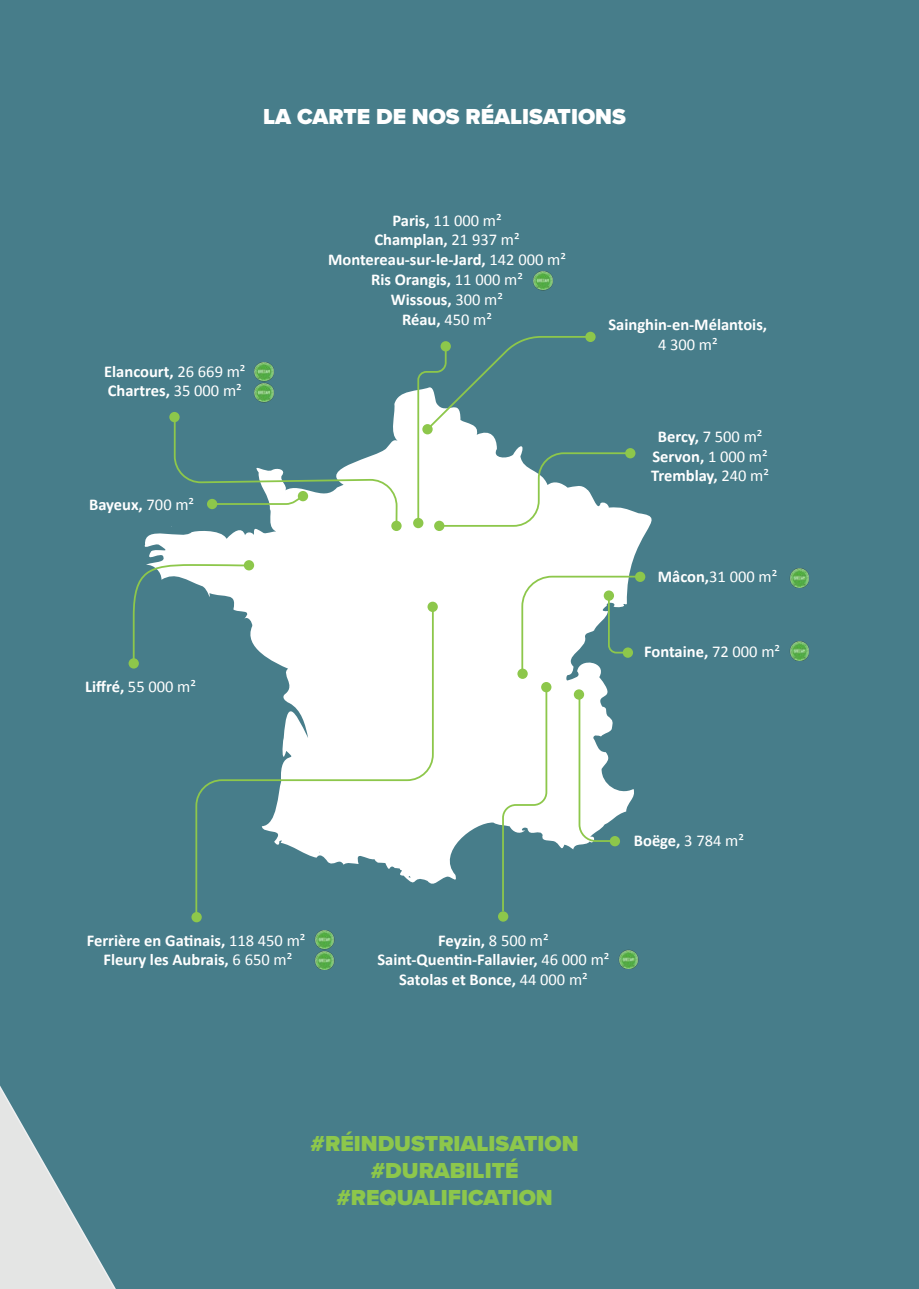
<style>
.page{position:relative;width:919px;height:1289px;background:#fff}
.page>*{position:absolute;margin:0;border:0;box-sizing:border-box;transform-origin:0 0}
.t1{font:900 22.5px "Proxima Nova";color:#8dc74b}
.t2{font:900 22.5px "Proxima Nova";color:#fff}
.t3{font:700 16.5px/19.8px "Calibri";color:#fff;text-align:center}
.t4{font:16.5px "Calibri";color:#fff}
.s1{font-weight:400}
.s2{font-weight:700}
</style>
<div class="page">
<div style="left:0;top:0;width:14px;height:965px;background:#477d8a"></div>
<div style="left:14px;top:0;width:904px;height:1288px;background:#477d8a"></div>
<svg style="left:0;top:965px;width:116px;height:323px"></svg>
<svg style="left:144px;top:388px;width:508px;height:496px;fill:#fff"></svg>
<div style="left:128px;top:658px;width:11px;height:10px;background:#8dc74b;border-radius:50%"></div>
<div style="left:244px;top:560px;width:10px;height:10px;background:#8dc74b;border-radius:50%"></div>
<div style="left:391px;top:520px;width:10px;height:11px;background:#8dc74b;border-radius:50%"></div>
<div style="left:169px;top:412px;width:11px;height:10px;background:#8dc74b;border-radius:50%"></div>
<div style="left:413px;top:518px;width:10px;height:10px;background:#8dc74b;border-radius:50%"></div>
<div style="left:434px;top:520px;width:10px;height:11px;background:#8dc74b;border-radius:50%"></div>
<div style="left:625px;top:448px;width:10px;height:10px;background:#8dc74b;border-radius:50%"></div>
<div style="left:585px;top:332px;width:10px;height:10px;background:#8dc74b;border-radius:50%"></div>
<div style="left:427px;top:601px;width:11px;height:11px;background:#8dc74b;border-radius:50%"></div>
<div style="left:191px;top:912px;width:11px;height:10px;background:#8dc74b;border-radius:50%"></div>
<div style="left:541px;top:682px;width:10px;height:10px;background:#8dc74b;border-radius:50%"></div>
<svg style="left:573px;top:689px;width:11px;height:10px"></svg>
<div style="left:609px;top:836px;width:11px;height:10px;background:#8dc74b;border-radius:50%"></div>
<svg style="left:133px;top:564px;width:116px;height:99px"></svg>
<svg style="left:417px;top:336px;width:213px;height:191px"></svg>
<svg style="left:195px;top:607px;width:238px;height:307px;fill:#fff"></svg>
<img style="left:314px;top:930px;width:20px;height:39px">
<img style="left:254px;top:362px;width:19px;height:19px">
<img style="left:533px;top:271px;width:19px;height:19px">
<img style="left:254px;top:383px;width:19px;height:19px">
<img style="left:619px;top:949px;width:19px;height:19px">
<img style="left:789px;top:641px;width:19px;height:19px">
<img style="left:789px;top:568px;width:19px;height:19px">
<div style="left:498px;top:911px;width:10px;height:10px;background:#8dc74b;border-radius:50%"></div>
<svg style="left:501px;top:685px;width:47px;height:228px"></svg>
<svg style="left:171px;top:417px;width:226px;height:116px"></svg>
<div style="left:517px;top:668px;width:10px;height:11px;background:#8dc74b;border-radius:50%"></div>
<div style="left:635px;top:571px;width:10px;height:11px;background:#8dc74b;border-radius:50%"></div>
<svg style="left:577px;top:692px;width:41px;height:150px"></svg>
<svg style="left:520px;top:575px;width:122px;height:101px"></svg>
<p class="t2" style="left:263px;top:100px;width:364px">LA CARTE DE NOS RÉALISATIONS</p>
<p class="t3" style="left:104px;top:360px;width:143px">Elancourt, <span class="s1">26 669 m²</span></p>
<p class="t3" style="left:108px;top:380px;width:135px">Chartres, <span class="s1">35 000 m²</span></p>
<p class="t3" style="left:89px;top:493px;width:107px">Bayeux, <span class="s1">700 m²</span></p>
<p class="t3" style="left:85px;top:676px;width:112px">Liffré, <span class="s1">55 000 m²</span></p>
<p class="t4" style="left:392px;top:209px;width:111px"><span class="s2">Paris,</span> 11 000 m²</p>
<p class="t3" style="left:374px;top:229px;width:147px">Champlan, <span class="s1">21 937 m²</span></p>
<p class="t3" style="left:328px;top:249px;width:239px">Montereau-sur-le-Jard, <span class="s1">142 000 m²</span></p>
<p class="t3" style="left:371px;top:269px;width:153px">Ris Orangis, <span class="s1">11 000 m²</span></p>
<p class="t3" style="left:391px;top:289px;width:114px">Wissous, <span class="s1">300 m²</span></p>
<p class="t3" style="left:402px;top:309px;width:91px">Réau, <span class="s1">450 m²</span></p>
<p class="t3" style="left:608px;top:314px;width:160px">Sainghin-en-Mélantois,<br><span class="s1">4 300 m²</span></p>
<p class="t3" style="left:657px;top:426px;width:106px">Bercy, <span class="s1">7 500 m²</span></p>
<p class="t3" style="left:652px;top:445px;width:117px">Servon, <span class="s1">1 000 m²</span></p>
<p class="t3" style="left:651px;top:465px;width:119px">Tremblay, <span class="s1">240 m²</span></p>
<p class="t4" style="left:657px;top:565px;width:121px"><span class="s2">Mâcon,</span>31 000 m²</p>
<p class="t3" style="left:644px;top:641px;width:137px">Fontaine, <span class="s1">72 000 m²</span></p>
<p class="t3" style="left:633px;top:830px;width:112px">Boëge, <span class="s1">3 784 m²</span></p>
<p class="t3" style="left:87px;top:929px;width:220px">Ferrière en Gatinais, <span class="s1">118 450 m²<br></span>Fleury les Aubrais, <span class="s1">6 650 m²</span></p>
<p class="t3" style="left:438px;top:929px;width:112px">Feyzin, <span class="s1">8 500 m²</span></p>
<p class="t3" style="left:377px;top:949px;width:233px">Saint-Quentin-Fallavier, <span class="s1">46 000 m²</span></p>
<p class="t3" style="left:399px;top:969px;width:190px">Satolas et Bonce, <span class="s1">44 000 m²</span></p>
<p class="t1" style="left:310px;top:1127px;width:269px">#RÉINDUSTRIALISATION</p>
<p class="t1" style="left:370px;top:1154px;width:149px">#DURABILITÉ</p>
<p class="t1" style="left:336px;top:1181px;width:218px">#REQUALIFICATION</p>
</div>
